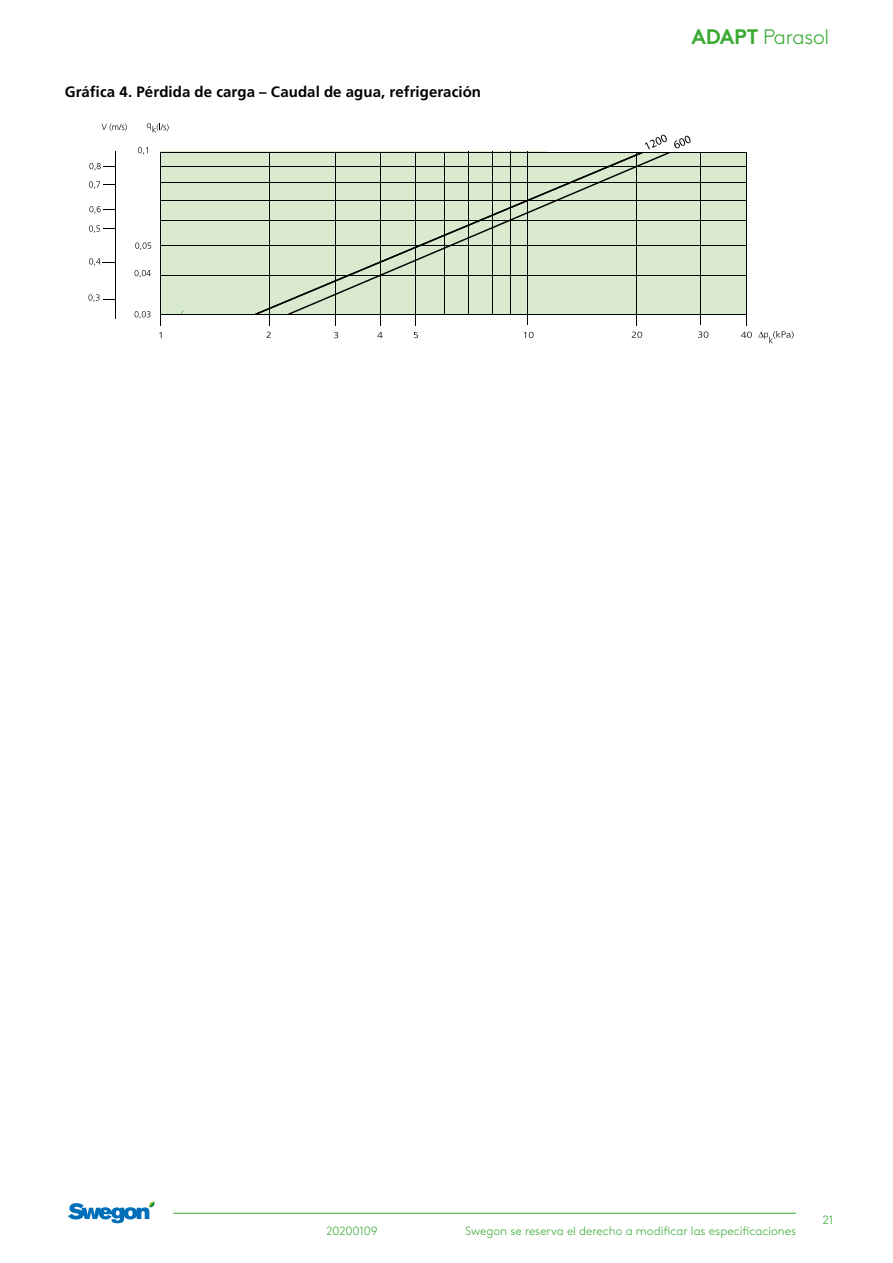
<style>
.page{position:relative;width:893px;height:1263px;background:#fff}
.page>*{position:absolute;margin:0;border:0;box-sizing:border-box;transform-origin:0 0}
.t1{font:300 21px "Swegon Brown";letter-spacing:-.015em;color:#3aaa35}
.t2{font:700 15px "Frutiger";letter-spacing:.005em;color:#000}
.t3{font:300 12px "Swegon Brown";color:#3aaa35}
.s1{font-weight:700}
</style>
<div class="page">
<div style="left:160px;top:152px;width:586px;height:162px;background:#daeacf"></div>
<hr style="left:160px;top:166px;width:586px;height:1px;background:#000">
<hr style="left:160px;top:182px;width:586px;height:1px;background:#000">
<hr style="left:160px;top:200px;width:586px;height:1px;background:#000">
<hr style="left:160px;top:221px;width:586px;height:1px;background:#000">
<hr style="left:160px;top:245px;width:586px;height:1px;background:#000">
<hr style="left:160px;top:275px;width:586px;height:1px;background:#000">
<hr style="left:160px;top:152px;width:1px;height:173px;background:#000">
<hr style="left:527px;top:152px;width:1px;height:173px;background:#000">
<svg style="left:135px;top:311px;width:15px;height:7px"></svg>
<svg style="left:138px;top:147px;width:10px;height:7px"></svg>
<svg style="left:102px;top:123px;width:25px;height:8px"></svg>
<svg style="left:135px;top:270px;width:16px;height:7px"></svg>
<svg style="left:135px;top:242px;width:16px;height:8px"></svg>
<svg style="left:266px;top:332px;width:5px;height:6px"></svg>
<svg style="left:334px;top:332px;width:4px;height:6px"></svg>
<svg style="left:377px;top:332px;width:6px;height:6px"></svg>
<svg style="left:414px;top:332px;width:4px;height:6px"></svg>
<svg style="left:524px;top:332px;width:10px;height:6px"></svg>
<svg style="left:632px;top:332px;width:10px;height:6px"></svg>
<svg style="left:698px;top:332px;width:10px;height:6px"></svg>
<svg style="left:741px;top:332px;width:11px;height:6px"></svg>
<svg style="left:147px;top:123px;width:22px;height:9px"></svg>
<svg style="left:255px;top:151px;width:401px;height:163px"></svg>
<svg style="left:758px;top:331px;width:36px;height:12px"></svg>
<div style="left:548px;top:146px;width:201px;height:6px;background:#fff"></div>
<hr style="left:160px;top:152px;width:586px;height:1px;background:#000">
<hr style="left:636px;top:152px;width:1px;height:173px;background:#000">
<hr style="left:700px;top:152px;width:1px;height:173px;background:#000">
<hr style="left:746px;top:152px;width:1px;height:173px;background:#000">
<hr style="left:160px;top:314px;width:586px;height:1px;background:#000">
<hr style="left:269px;top:152px;width:1px;height:174px;background:#000">
<hr style="left:335px;top:152px;width:1px;height:173px;background:#000">
<hr style="left:380px;top:152px;width:1px;height:173px;background:#000">
<hr style="left:416px;top:152px;width:1px;height:173px;background:#000">
<svg style="left:89px;top:258px;width:26px;height:8px"></svg>
<svg style="left:89px;top:225px;width:26px;height:8px"></svg>
<svg style="left:89px;top:206px;width:26px;height:7px"></svg>
<svg style="left:89px;top:181px;width:26px;height:8px"></svg>
<svg style="left:89px;top:163px;width:26px;height:7px"></svg>
<svg style="left:89px;top:294px;width:26px;height:8px"></svg>
<hr style="left:115px;top:151px;width:1px;height:167px;background:#000">
<svg style="left:645px;top:134px;width:22px;height:16px"></svg>
<svg style="left:674px;top:135px;width:17px;height:14px"></svg>
<hr style="left:173px;top:1213px;width:623px;height:1px;background:#3aaa35">
<svg style="left:68px;top:1201px;width:87px;height:22px"></svg>
<p class="t2" style="left:65px;top:83px;width:418px">Gráfica 4. Pérdida de carga – Caudal de agua, refrigeración</p>
<h1 class="t1" style="left:691px;top:22px;width:139px"><span class="s1">ADAPT</span> Parasol</h1>
<p class="t3" style="left:326px;top:1221px;width:53px">20200109</p>
<p class="t3" style="left:465px;top:1221px;width:333px">Swegon se reserva el derecho a modificar las especificaciones</p>
<p class="t3" style="left:823px;top:1211px;width:12px">21</p>
</div>
